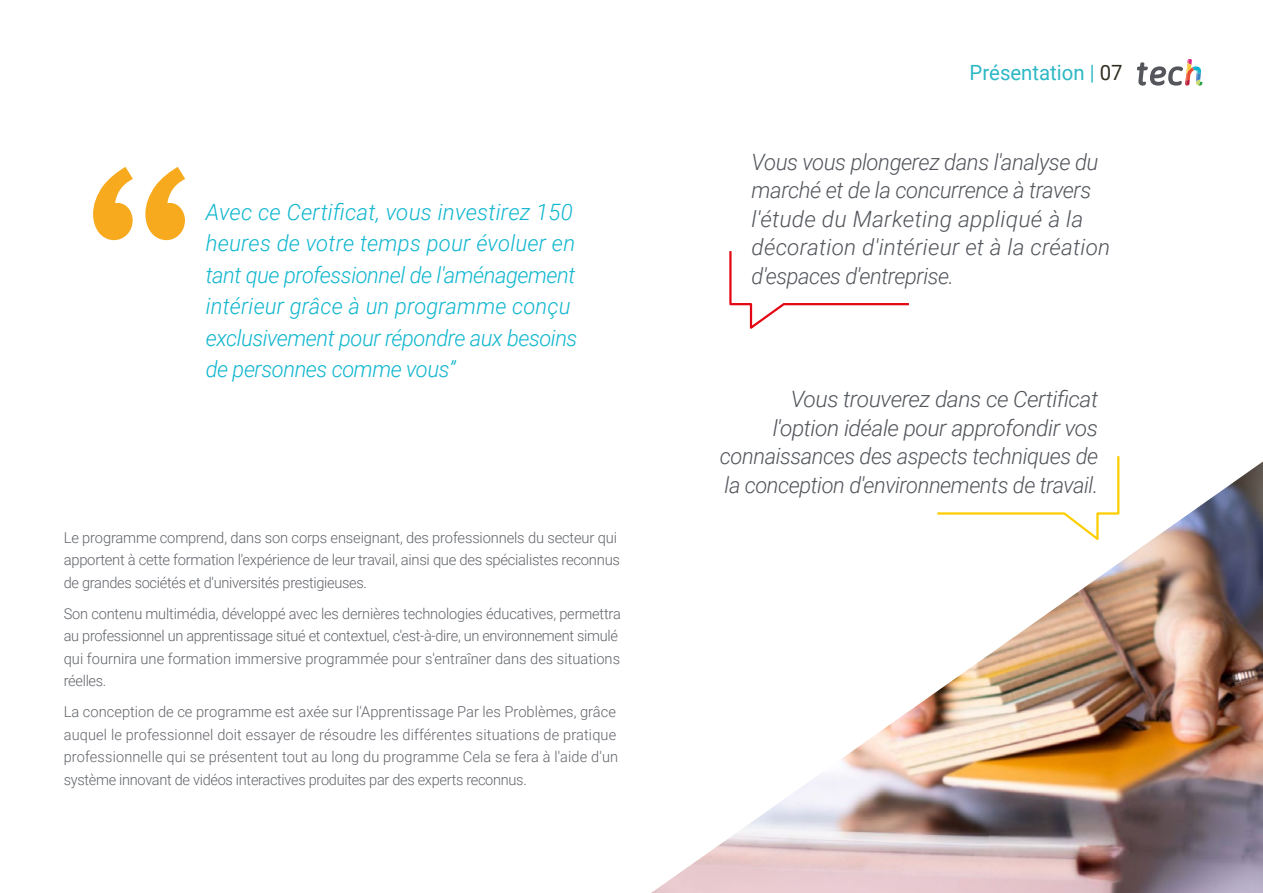
<style>
.page{position:relative;width:1263px;height:893px;background:#fff}
.page>*{position:absolute;margin:0;border:0;box-sizing:border-box;transform-origin:0 0}
.t1{font:italic 300 22.5px/28.5px "Roboto";letter-spacing:-.02em;color:#52555b;text-align:right}
.t2{font:italic 300 22.5px/31.5px "Roboto";letter-spacing:-.015em;color:#0fb6cf}
.t3{font:21px "Roboto";color:#2db8c5}
.t4{font:300 15px/22.5px "Roboto";letter-spacing:-.01em;color:#61646a}
.s1{color:#312e20}
</style>
<div class="page">
<svg style="left:93px;top:167px;width:92px;height:73px"></svg>
<svg style="left:729px;top:251px;width:180px;height:78px"></svg>
<svg style="left:1137px;top:59px;width:65px;height:27px"></svg>
<img style="left:651px;top:461px;width:612px;height:432px">
<h1 class="t2" style="left:206px;top:195px;width:373px">Avec ce Certificat, vous investirez 150 heures de votre temps pour évoluer en tant que professionnel de l'aménagement intérieur grâce à un programme conçu exclusivement pour répondre aux besoins de personnes comme vous”</h1>
<p class="t4" style="left:64px;top:526px;width:558px">Le programme comprend, dans son corps enseignant, des professionnels du secteur qui apportent à cette formation l'expérience de leur travail, ainsi que des spécialistes reconnus de grandes sociétés et d'universités prestigieuses.</p>
<p class="t4" style="left:64px;top:602px;width:558px">Son contenu multimédia, développé avec les dernières technologies éducatives, permettra au professionnel un apprentissage situé et contextuel, c'est-à-dire, un environnement simulé qui fournira une formation immersive programmée pour s'entraîner dans des situations réelles.</p>
<p class="t4" style="left:64px;top:700px;width:556px">La conception de ce programme est axée sur l'Apprentissage Par les Problèmes, grâce auquel le professionnel doit essayer de résoudre les différentes situations de pratique professionnelle qui se présentent tout au long du programme Cela se fera à l'aide d'un système innovant de vidéos interactives produites par des experts reconnus.</p>
<h2 class="t3" style="left:970px;top:57px;width:155px">Présentation | <span class="s1">07</span></h2>
<h1 class="t1" style="left:752px;top:147px;width:360px;text-align:left">Vous vous plongerez dans l'analyse du marché et de la concurrence à travers l'étude du Marketing appliqué à la décoration d'intérieur et à la création d'espaces d'entreprise.</h1>
<h1 class="t1" style="left:720px;top:384px;width:380px">Vous trouverez dans ce Certificat l'option idéale pour approfondir vos connaissances des aspects techniques de la conception d'environnements de travail.</h1>
</div>
